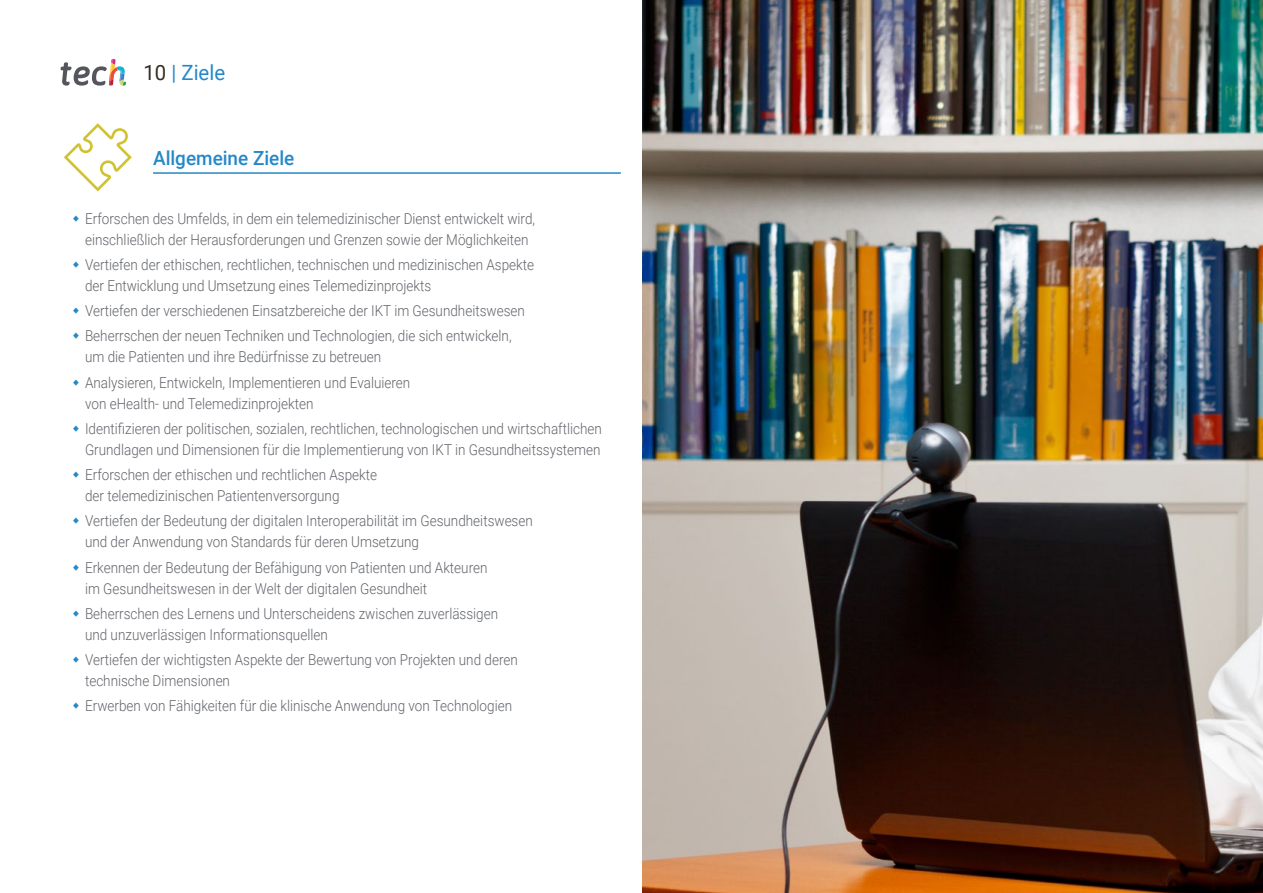
<style>
.page{position:relative;width:1263px;height:893px;background:#fff}
.page>*{position:absolute;margin:0;border:0;box-sizing:border-box;transform-origin:0 0}
.t1{font:21px "Roboto";color:#2488c9}
.t2{font:500 19.5px "Roboto";color:#2488c9}
.t3{font:300 15px/25.2px "Roboto";color:#61646a;scale:.9 1}
.s1{color:#312e20}
</style>
<div class="page">
<img style="left:642px;top:0;width:621px;height:893px">
<svg style="left:61px;top:59px;width:65px;height:27px"></svg>
<hr style="left:153px;top:173px;width:468px;height:1px;background:#2488c9">
<svg style="left:64px;top:123px;width:68px;height:68px"></svg>
<h1 class="t1" style="left:144px;top:57px;width:83px"><span class="s1">10</span> | Ziele</h1>
<h2 class="t2" style="left:153px;top:144px;width:143px">Allgemeine Ziele</h2>
<p class="t3" style="left:85px;top:207px;width:502px;line-height:21px">Erforschen des Umfelds, in dem ein telemedizinischer Dienst entwickelt wird, einschließlich der Herausforderungen und Grenzen sowie der Möglichkeiten</p>
<p class="t3" style="left:85px;top:254px;width:500px;line-height:21px">Vertiefen der ethischen, rechtlichen, technischen und medizinischen Aspekte der Entwicklung und Umsetzung eines Telemedizinprojekts</p>
<p class="t3" style="left:85px;top:298px;width:490px">Vertiefen der verschiedenen Einsatzbereiche der IKT im Gesundheitswesen<br>Beherrschen der neuen Techniken und Technologien, die sich entwickeln,</p>
<p class="t3" style="left:85px;top:344px;width:363px">um die Patienten und ihre Bedürfnisse zu betreuen<br>Analysieren, Entwickeln, Implementieren und Evaluieren</p>
<p class="t3" style="left:85px;top:390px;width:576px">von eHealth- und Telemedizinprojekten<br>Identifizieren der politischen, sozialen, rechtlichen, technologischen und wirtschaftlichen</p>
<p class="t3" style="left:85px;top:436px;width:574px">Grundlagen und Dimensionen für die Implementierung von IKT in Gesundheitssystemen<br>Erforschen der ethischen und rechtlichen Aspekte</p>
<p class="t3" style="left:85px;top:483px;width:499px">der telemedizinischen Patientenversorgung<br>Vertiefen der Bedeutung der digitalen Interoperabilität im Gesundheitswesen</p>
<p class="t3" style="left:85px;top:529px;width:449px">und der Anwendung von Standards für deren Umsetzung<br>Erkennen der Bedeutung der Befähigung von Patienten und Akteuren</p>
<p class="t3" style="left:85px;top:575px;width:460px">im Gesundheitswesen in der Welt der digitalen Gesundheit<br>Beherrschen des Lernens und Unterscheidens zwischen zuverlässigen</p>
<p class="t3" style="left:85px;top:621px;width:482px">und unzuverlässigen Informationsquellen<br>Vertiefen der wichtigsten Aspekte der Bewertung von Projekten und deren</p>
<p class="t3" style="left:85px;top:668px;width:476px">technische Dimensionen<br>Erwerben von Fähigkeiten für die klinische Anwendung von Technologien</p>
</div>
